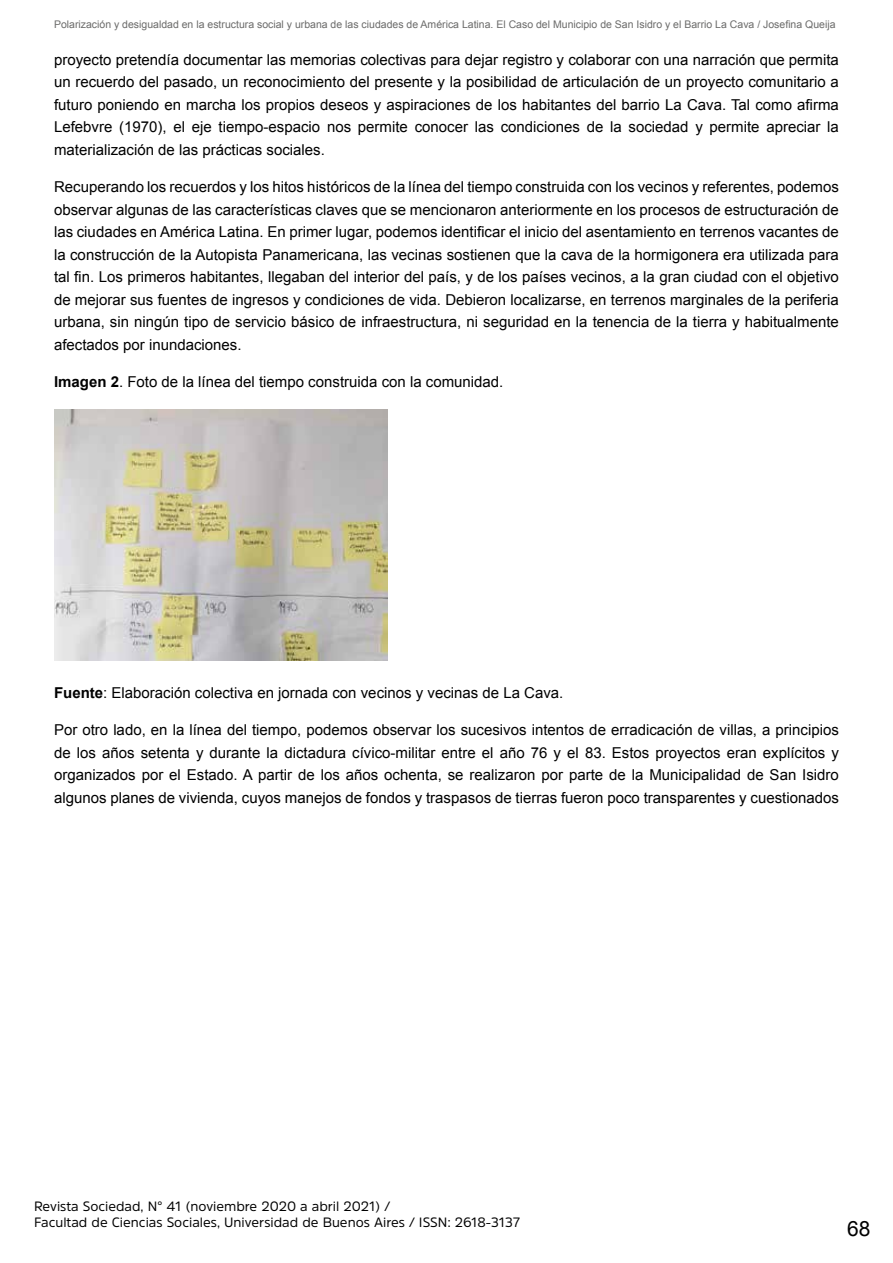
<style>
.page{position:relative;width:893px;height:1263px;background:#fff}
.page>*{position:absolute;margin:0;border:0;box-sizing:border-box;transform-origin:0 0}
.t1{font:15px/22.5px "Arial";color:#000;text-align:justify}
.t2{font:13.5px/16.2px "Amsi Pro";color:#000}
.t3{font:10.5px "Arial";color:#6b6b6a}
.s1{font-weight:700}
</style>
<div class="page">
<img style="left:54px;top:410px;width:334px;height:250px">
<p class="t3" style="left:54px;top:17px;width:783px">Polarización y desigualdad en la estructura social y urbana de las ciudades de América Latina. El Caso del Municipio de San Isidro y el Barrio La Cava / Josefina Queija</p>
<p class="t1" style="left:54px;top:49px;width:786px">proyecto pretendía documentar las memorias colectivas para dejar registro y colaborar con una narración que permita un recuerdo del pasado, un reconocimiento del presente y la posibilidad de articulación de un proyecto comunitario a futuro poniendo en marcha los propios deseos y aspiraciones de los habitantes del barrio La Cava. Tal como afirma Lefebvre (1970), el eje tiempo-espacio nos permite conocer las condiciones de la sociedad y permite apreciar la materialización de las prácticas sociales.</p>
<p class="t1" style="left:54px;top:176px;width:786px">Recuperando los recuerdos y los hitos históricos de la línea del tiempo construida con los vecinos y referentes, podemos observar algunas de las características claves que se mencionaron anteriormente en los procesos de estructuración de las ciudades en América Latina. En primer lugar, podemos identificar el inicio del asentamiento en terrenos vacantes de la construcción de la Autopista Panamericana, las vecinas sostienen que la cava de la hormigonera era utilizada para tal fin. Los primeros habitantes, llegaban del interior del país, y de los países vecinos, a la gran ciudad con el objetivo de mejorar sus fuentes de ingresos y condiciones de vida. Debieron localizarse, en terrenos marginales de la periferia urbana, sin ningún tipo de servicio básico de infraestructura, ni seguridad en la tenencia de la tierra y habitualmente afectados por inundaciones.</p>
<p class="t1" style="left:54px;top:371px;width:451px"><span class="s1">Imagen 2</span>. Foto de la línea del tiempo construida con la comunidad.</p>
<p class="t1" style="left:54px;top:681px;width:511px"><span class="s1">Fuente</span>: Elaboración colectiva en jornada con vecinos y vecinas de La Cava.</p>
<p class="t1" style="left:54px;top:719px;width:786px">Por otro lado, en la línea del tiempo, podemos observar los sucesivos intentos de erradicación de villas, a principios de los años setenta y durante la dictadura cívico-militar entre el año 76 y el 83. Estos proyectos eran explícitos y organizados por el Estado. A partir de los años ochenta, se realizaron por parte de la Municipalidad de San Isidro algunos planes de vivienda, cuyos manejos de fondos y traspasos de tierras fueron poco transparentes y cuestionados</p>
<p class="t2" style="left:34px;top:1197px;width:488px">Revista Sociedad, N° 41 (noviembre 2020 a abril 2021) /<br>Facultad de Ciencias Sociales, Universidad de Buenos Aires / ISSN: 2618-3137</p>
</div>
